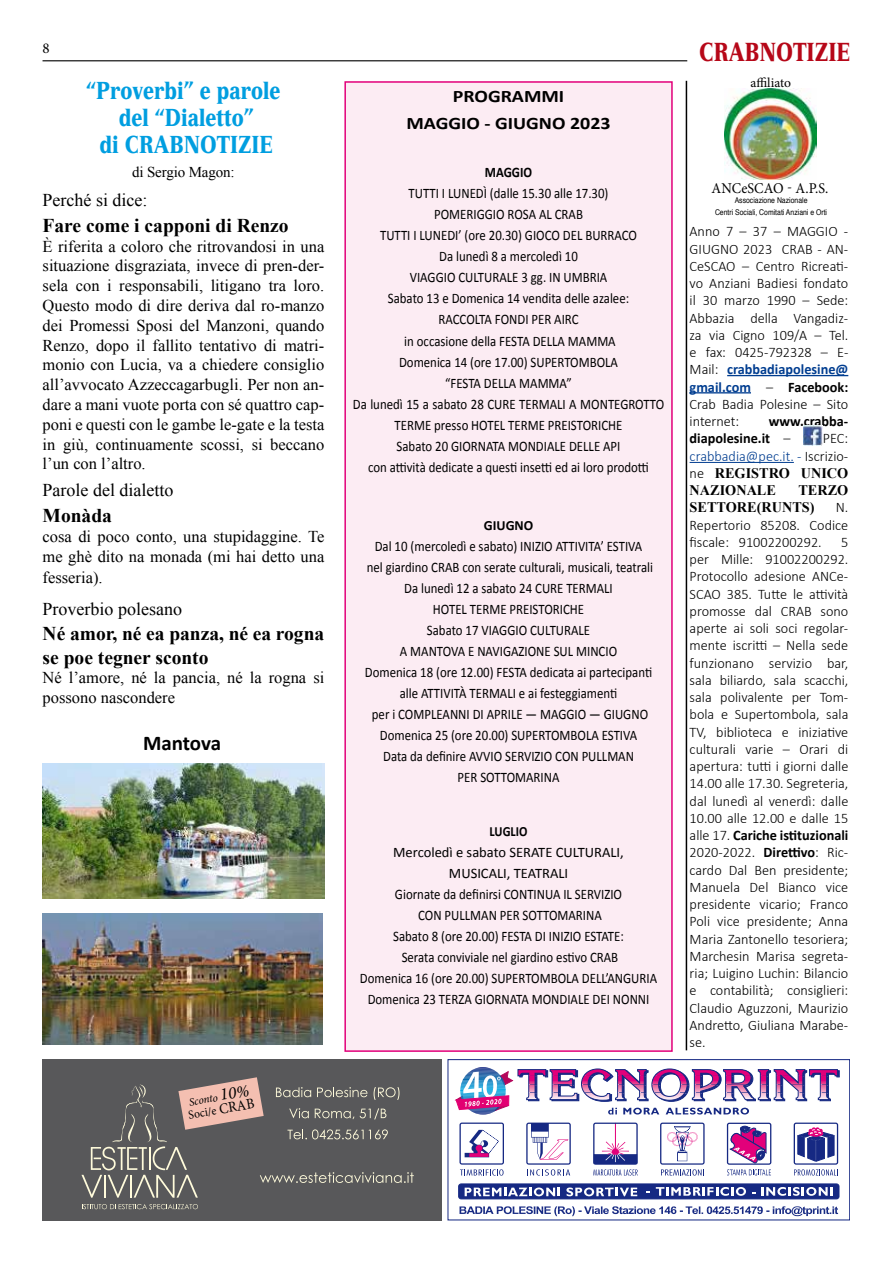
<style>
.page{position:relative;width:893px;height:1263px;background:#fff}
.page>*{position:absolute;margin:0;border:0;box-sizing:border-box;transform-origin:0 0}
.t1{font:900 25.5px "Versailles";color:#b60718;scale:.72 1}
.t2{font:900 24px/27px "Versailles";color:#009ee0;text-align:center;scale:.75 1}
.t3{font:700 21px "Calibri";letter-spacing:-.005em;color:#000}
.t4{font:700 19.5px/23.4px "Times New Roman";color:#000}
.t5{font:18px "Times New Roman";color:#000}
.t6{font:700 17.55px/27px "Calibri";color:#000;text-align:center;scale:1.14 1}
.t7{font:16.5px/19.8px "Times New Roman";color:#000}
.t8{font:15px "Minion Pro";letter-spacing:.005em;color:#000;scale:.95 1}
.t9{font:15px "Times New Roman";letter-spacing:-.01em;color:#000}
.t10{font:15px "Minion Pro";letter-spacing:.005em;color:#000}
.t11{font:300 14.55px/17.2px "Calibri";color:#000;text-align:justify}
.t12{font:14.55px/21px "Calibri";color:#000;text-align:center;scale:.88 1}
.t13{font:14.55px/21px "Calibri";color:#000;text-align:center}
.t14{font:700 14.55px/17.2px "Times New Roman";color:#000}
.t15{font:300 14.55px/17.2px "Calibri";color:#003d90;text-align:right}
.t16{font:700 14.55px/17.2px "Calibri";color:#000}
.t17{font:700 14.55px "Calibri";color:#000;scale:.88 1}
.t18{font:700 14.1px "Calibri";color:#000}
.t19{font:700 14.1px "Calibri";color:#000;scale:.88 1}
.t20{font:13.65px "Minion Pro";letter-spacing:-.005em;color:#000}
.t21{font:12.3px "Minion Pro";color:#000;scale:.93 1}
.t22{font:italic 11.25px "Minion Pro";color:#000}
.t23{font:7.95px/11.6px "Helvetica";color:#000;text-align:center;scale:.87 1}
.s1{font-size:17.25px}
.s2{font-size:14.85px}
.s3{font-weight:700;color:#003d90}
.s4{font-weight:700}
.s5{font-weight:300}
.s6{color:#000}
.s7{font-family:"Calibri";font-weight:300}
</style>
<div class="page">
<hr style="left:43px;top:60px;width:644px;height:1px;background:#000">
<div style="left:344px;top:81px;width:329px;height:971px;background:#fcecf3;border:2px solid #e2007a"></div>
<hr style="left:686px;top:81px;width:1px;height:969px;background:#000">
<hr style="left:727px;top:375px;width:121px;height:1px;background:#003d90">
<hr style="left:690px;top:392px;width:61px;height:1px;background:#003d90">
<hr style="left:690px;top:462px;width:104px;height:1px;background:#003d90">
<img style="left:804px;top:426px;width:19px;height:19px">
<img style="left:724px;top:88px;width:92px;height:91px">
<img style="left:42px;top:914px;width:280px;height:131px">
<img style="left:43px;top:763px;width:281px;height:135px">
<svg style="left:448px;top:1059px;width:402px;height:161px"></svg>
<div style="left:42px;top:1059px;width:199px;height:161px;background:#58585a"></div>
<svg style="left:82px;top:1204px;width:116px;height:5px"></svg>
<div style="left:239px;top:1059px;width:203px;height:161px;background:#58585a"></div>
<svg style="left:81px;top:1077px;width:333px;height:121px"></svg>
<p class="t10" style="left:43px;top:39px;width:9px">8</p>
<h1 class="t1" style="left:699px;top:36px;width:212px">CRABNOTIZIE</h1>
<h2 class="t2" style="left:86px;top:76px;width:261px">“Proverbi” e parole del “Dialetto”<br>di CRABNOTIZIE</h2>
<p class="t9" style="left:132px;top:162px;width:104px">di Sergio Magon:</p>
<p class="t5" style="left:43px;top:188px;width:106px">Perché si dice:</p>
<h3 class="t4" style="left:43px;top:213px;width:248px">Fare come i capponi di Renzo</h3>
<p class="t7" style="left:43px;top:236px;width:283px;text-align:justify">È riferita a coloro che ritrovandosi in una situazione disgraziata, invece di pren-der&shy;sela con i responsabili, litigano tra loro.<br>Questo modo di dire deriva dal ro-manzo dei Promessi Sposi del Manzoni, quando Renzo, dopo il fallito tentativo di matri&shy;monio con Lucia, va a chiedere consiglio all’avvocato Azzeccagarbugli. Per non an&shy;dare a mani vuote porta con sé quattro cap&shy;poni e questi con le gambe le-gate e la testa in giù, continuamente scossi, si beccano l’un con l’altro.</p>
<p class="t5" style="left:43px;top:478px;width:132px">Parole del dialetto</p>
<h3 class="t4" style="left:43px;top:503px;width:71px">Monàda</h3>
<p class="t7" style="left:43px;top:526px;width:283px">cosa di poco conto, una stupidaggine. Te me ghè dito na monada (mi hai detto una</p>
<p class="t7" style="left:43px;top:567px;width:62px">fesseria).</p>
<p class="t5" style="left:43px;top:596px;width:141px">Proverbio polesano</p>
<h3 class="t4" style="left:43px;top:621px;width:283px">Né amor, né ea panza, né ea rogna se poe tegner sconto</h3>
<p class="t7" style="left:43px;top:668px;width:283px">Né l’amore, né la pancia, né la rogna si possono nascondere</p>
<h3 class="t3" style="left:143px;top:729px;width:80px">Mantova</h3>
<p class="t22" style="left:188px;top:1095px;width:63px;rotate:-10deg">Sconto <span class="s1">10%</span></p>
<p class="t21" style="left:187px;top:1107px;width:73px;rotate:-10deg">Soci/e <span class="s2">CRAB</span></p>
<p class="t6" style="left:406px;top:83px;width:181px">PROGRAMMI<br>MAGGIO - GIUGNO 2023</p>
<p class="t17" style="left:485px;top:163px;width:55px">MAGGIO</p>
<p class="t12" style="left:353px;top:183px;width:355px">TUTTI I LUNEDÌ (dalle 15.30 alle 17.30)<br>POMERIGGIO ROSA AL CRAB<br>TUTTI I LUNEDI’ (ore 20.30) GIOCO DEL BURRACO<br>Da lunedì 8 a mercoledì 10<br>VIAGGIO CULTURALE 3 gg. IN UMBRIA<br>Sabato 13 e Domenica 14 vendita delle azalee:<br>RACCOLTA FONDI PER AIRC<br>in occasione della FESTA DELLA MAMMA<br>Domenica 14 (ore 17.00) SUPERTOMBOLA<br>“FESTA DELLA MAMMA”<br>Da lunedì 15 a sabato 28 CURE TERMALI A MONTEGROTTO TERME presso HOTEL TERME PREISTORICHE<br>Sabato 20 GIORNATA MONDIALE DELLE API<br>con attività dedicate a questi insetti ed ai loro prodotti</p>
<p class="t18" style="left:484px;top:517px;width:51px">GIUGNO</p>
<p class="t12" style="left:365px;top:536px;width:329px">Dal 10 (mercoledì e sabato) INIZIO ATTIVITA’ ESTIVA<br>nel giardino CRAB con serate culturali, musicali, teatrali Da lunedì 12 a sabato 24 CURE TERMALI<br>HOTEL TERME PREISTORICHE<br>Sabato 17 VIAGGIO CULTURALE<br>A MANTOVA E NAVIGAZIONE SUL MINCIO<br>Domenica 18 (ore 12.00) FESTA dedicata ai partecipanti alle ATTIVITÀ TERMALI e ai festeggiamenti<br>per i COMPLEANNI DI APRILE — MAGGIO — GIUGNO Domenica 25 (ore 20.00) SUPERTOMBOLA ESTIVA<br>Data da definire AVVIO SERVIZIO CON PULLMAN<br>PER SOTTOMARINA</p>
<p class="t19" style="left:490px;top:823px;width:45px">LUGLIO</p>
<p class="t13" style="left:360px;top:842px;width:299px">Mercoledì e sabato SERATE CULTURALI,<br>MUSICALI, TEATRALI<br>Giornate da definirsi CONTINUA IL SERVIZIO<br>CON PULLMAN PER SOTTOMARINA<br>Sabato 8 (ore 20.00) FESTA DI INIZIO ESTATE:<br>Serata conviviale nel giardino estivo CRAB<br>Domenica 16 (ore 20.00) SUPERTOMBOLA DELL’ANGURIA Domenica 23 TERZA GIORNATA MONDIALE DEI NONNI</p>
<p class="t20" style="left:750px;top:73px;width:42px">affiliato</p>
<p class="t8" style="left:712px;top:178px;width:125px">ANCescao - A.P.S.</p>
<p class="t23" style="left:715px;top:195px;width:130px">Associazione Nazionale<br>Centri Sociali, Comitati Anziani e Orti</p>
<p class="t11" style="left:690px;top:222px;width:160px">Anno 7 – 37 – MAGGIO - GIUGNO 2023 CRAB - AN-CeSCAO – Centro Ricreati&shy;vo Anziani Badiesi fondato il 30 marzo 1990 – Sede:<br>Abbazia della Vangadiz&shy;za via Cigno 109/A – Tel. e fax: 0425-792328 – E-Mail: <span class="s3">crabbadiapolesine@ gmail.com</span> – <span class="s4">Facebook:<br></span>Crab Badia Polesine – Sito internet:</p>
<p class="t16" style="left:690px;top:413px;width:160px;text-indent:79px">www.crabba&shy;diapolesine.it <span class="s5">–</span></p>
<p class="t15" style="left:690px;top:429px;width:160px"><span class="s6">PEC:<br></span>crabbadia@pec.it. - <span class="s6">Iscrizio-</span></p>
<p class="t14" style="left:690px;top:464px;width:160px"><span class="s7">ne</span> REGISTRO UNICO<br>NAZIONALE</p>
<p class="t14" style="left:690px;top:481px;width:160px;text-indent:109px">TERZO<br>SETTORE(RUNTS)</p>
<p class="t11" style="left:690px;top:498px;width:160px;text-indent:146px">N.<br>Repertorio 85208. Codice fiscale: 91002200292.</p>
<p class="t11" style="left:690px;top:533px;width:160px;text-indent:152px">5 per Mille: 91002200292.<br>Protocollo adesione ANCe-SCAO 385. Tutte le attività promosse dal CRAB sono aperte ai soli soci regolar&shy;mente iscritti – Nella sede funzionano servizio bar, sala biliardo, sala scacchi, sala polivalente per Tom&shy;bola e Supertombola, sala TV, biblioteca e iniziative culturali varie – Orari di apertura: tutti i giorni dalle 14.00 alle 17.30. Segreteria, dal lunedì al venerdì: dalle 10.00 alle 12.00 e dalle 15 alle 17. <span class="s4">Cariche istituzionali </span>2020-2022. <span class="s4">Direttivo</span>: Ric&shy;cardo Dal Ben presidente; Manuela Del Bianco vice presidente vicario; Franco Poli vice presidente; Anna Maria Zantonello tesoriera; Marchesin Marisa segreta&shy;ria; Luigino Luchin: Bilancio e contabilità; consiglieri:<br>Claudio Aguzzoni, Maurizio Andretto, Giuliana Marabe&shy;se.</p>
</div>
